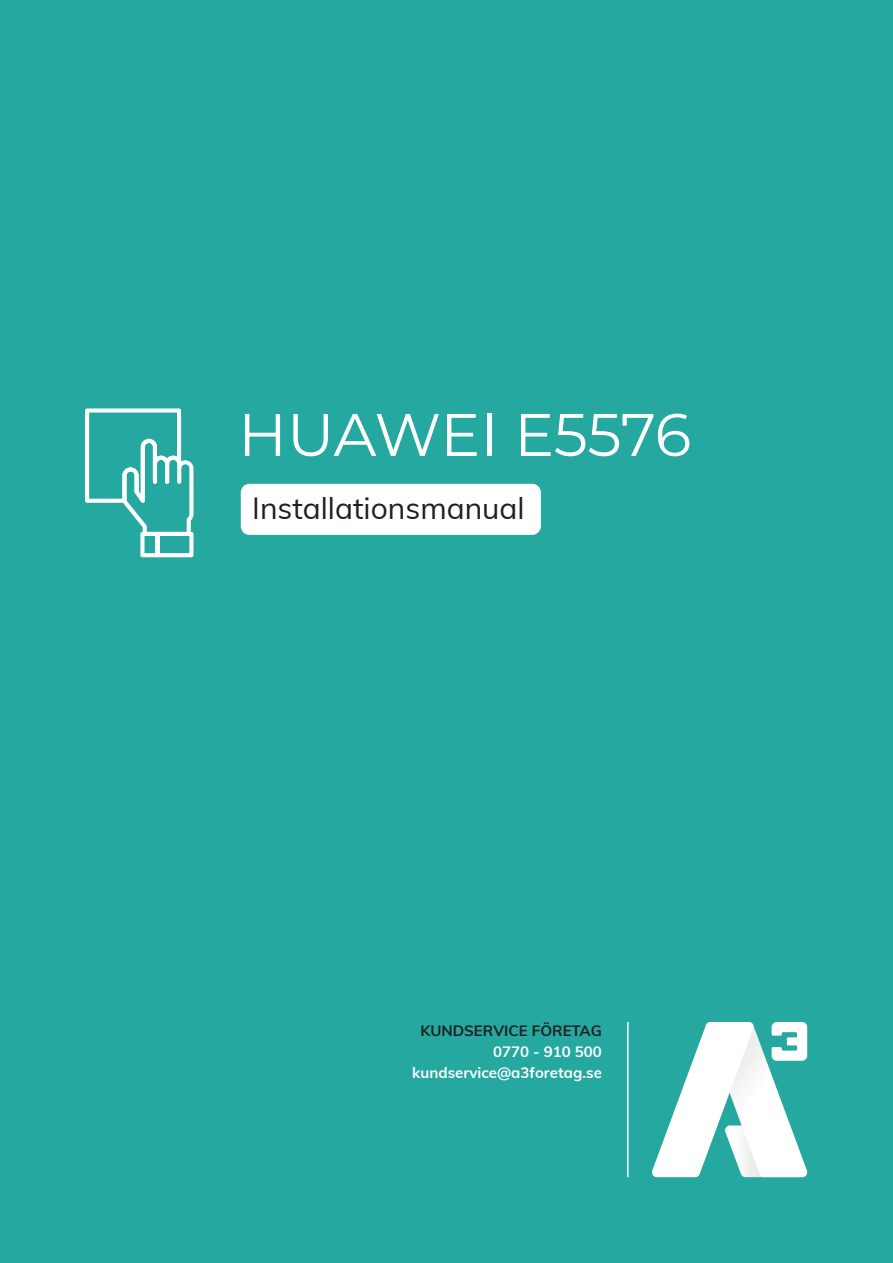
<style>
.page{position:relative;width:893px;height:1263px;background:#24a8a0}
.page>*{position:absolute;margin:0;border:0;box-sizing:border-box;transform-origin:0 0}
.t1{font:60px "Montserrat";letter-spacing:-.015em;color:#fff}
.t2{font:30px "Muli";color:#231f20}
.t3{font:700 15px/21px "Muli";color:#fff;text-align:right}
.t4{font:700 15px "Muli";color:#231f20}
</style>
<div class="page">
<svg style="left:652px;top:1022px;width:156px;height:155px"></svg>
<svg style="left:85px;top:408px;width:108px;height:149px"></svg>
<hr style="left:627px;top:1022px;width:2px;height:155px;background:#fff">
<div style="left:241px;top:484px;width:300px;height:51px;background:#fff;border-radius:9px"></div>
<p class="t1" style="left:238px;top:393px;width:455px">HUAWEI E5576</p>
<p class="t2" style="left:252px;top:487px;width:274px">Installationsmanual</p>
<p class="t4" style="left:420px;top:1020px;width:183px">KUNDSERVICE FÖRETAG</p>
<p class="t3" style="left:412px;top:1041px;width:191px">0770 - 910 500 kundservice@a3foretag.se</p>
</div>
